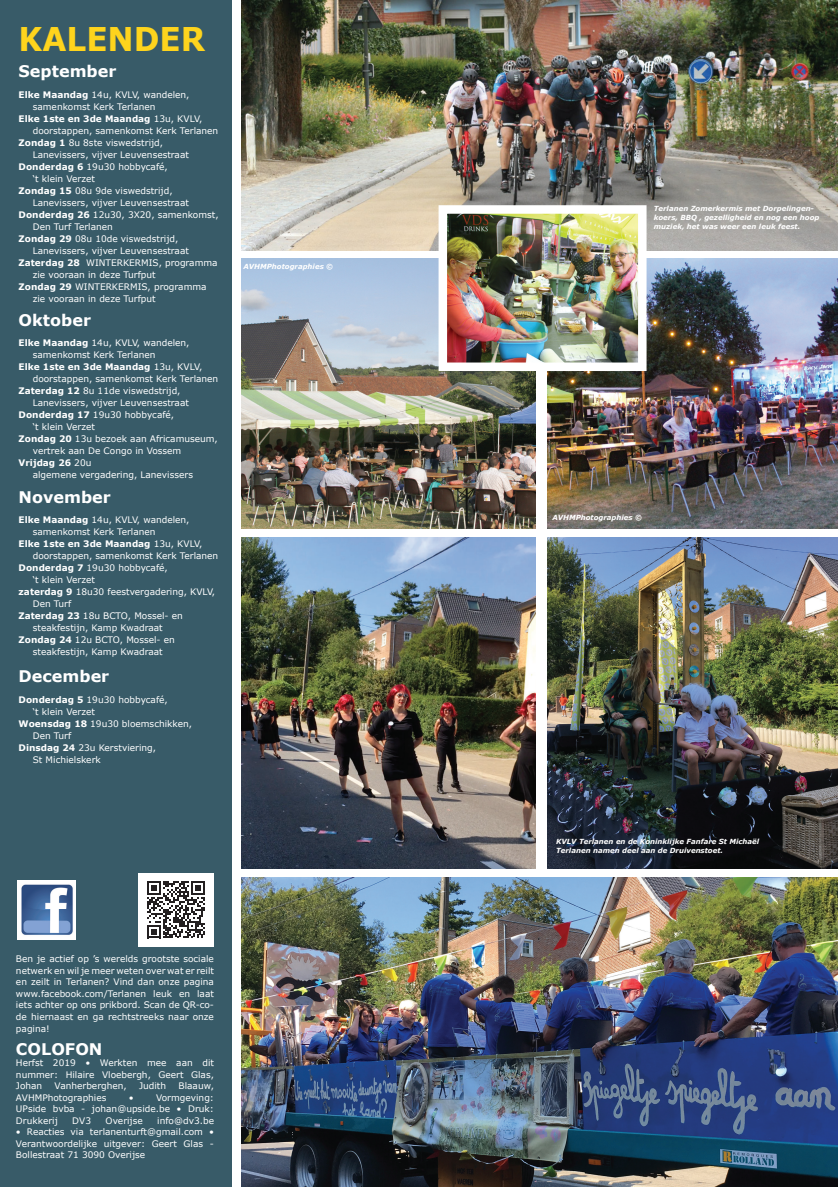
<style>
.page{position:relative;width:838px;height:1187px;background:#fff}
.page>*{position:absolute;margin:0;border:0;box-sizing:border-box;transform-origin:0 0}
.t1{font:700 32.6px "Verdana";color:#fed41d;scale:.95 1}
.t2{font:700 16px "Verdana";color:#fff}
.t3{font:9px/11.5px "Verdana";color:#fff;text-align:justify}
.t4{font:700 9px "Verdana";color:#fff}
.t5{font:italic 700 7px/9px "Verdana";color:#fff}
.s1{font-weight:700}
.s2{font-weight:400}
</style>
<div class="page">
<img style="left:241px;top:537px;width:295px;height:331px">
<img style="left:241px;top:258px;width:295px;height:270px">
<img style="left:547px;top:537px;width:291px;height:331px">
<img style="left:547px;top:258px;width:291px;height:270px">
<div style="left:0;top:0;width:232px;height:1187px;background:#385b68"></div>
<div style="left:139px;top:873px;width:75px;height:73px;background:#fff"></div>
<svg style="left:147px;top:881px;width:58px;height:57px"></svg>
<div style="left:18px;top:879px;width:58px;height:60px;background:#fff"></div>
<img style="left:21px;top:884px;width:52px;height:51px">
<img style="left:241px;top:0;width:597px;height:250px">
<img style="left:241px;top:877px;width:597px;height:310px">
<img style="left:439px;top:205px;width:207px;height:166px">
<h1 class="t1" style="left:19px;top:17px;width:198px">KALENDER</h1>
<h2 class="t2" style="left:19px;top:61px;width:99px">September</h2>
<p class="t3" style="left:19px;top:89px;width:172px"><span class="s1">Elke Maandag</span> 14u, KVLV, wandelen,</p>
<p class="t3" style="left:33px;top:101px;width:124px">samenkomst Kerk Terlanen</p>
<p class="t4" style="left:19px;top:113px;width:185px">Elke 1ste en 3de Maandag <span class="s2">13u, KVLV,</span></p>
<p class="t3" style="left:33px;top:125px;width:187px">doorstappen, samenkomst Kerk Terlanen</p>
<p class="t3" style="left:19px;top:137px;width:146px"><span class="s1">Zondag 1</span> 8u 8ste viswedstrijd,</p>
<p class="t3" style="left:33px;top:149px;width:158px">Lanevissers, vijver Leuvensestraat</p>
<p class="t3" style="left:19px;top:161px;width:151px"><span class="s1">Donderdag 6</span> 19u30 hobbycafé,</p>
<p class="t3" style="left:33px;top:173px;width:64px">‘t klein Verzet</p>
<p class="t3" style="left:19px;top:185px;width:155px"><span class="s1">Zondag 15</span> 08u 9de viswedstrijd,</p>
<p class="t3" style="left:33px;top:197px;width:158px">Lanevissers, vijver Leuvensestraat</p>
<p class="t3" style="left:19px;top:209px;width:202px"><span class="s1">Donderdag 26</span> 12u30, 3X20, samenkomst,</p>
<p class="t3" style="left:33px;top:221px;width:82px">Den Turf Terlanen</p>
<p class="t3" style="left:19px;top:233px;width:161px"><span class="s1">Zondag 29</span> 08u 10de viswedstrijd,</p>
<p class="t3" style="left:33px;top:245px;width:158px">Lanevissers, vijver Leuvensestraat</p>
<p class="t3" style="left:19px;top:257px;width:201px"><span class="s1">Zaterdag 28</span> WINTERKERMIS, programma</p>
<p class="t3" style="left:33px;top:269px;width:124px">zie vooraan in deze Turfput</p>
<p class="t3" style="left:19px;top:281px;width:189px"><span class="s1">Zondag 29</span> WINTERKERMIS, programma</p>
<p class="t3" style="left:33px;top:293px;width:124px">zie vooraan in deze Turfput</p>
<h2 class="t2" style="left:19px;top:310px;width:74px">Oktober</h2>
<p class="t3" style="left:19px;top:337px;width:172px"><span class="s1">Elke Maandag</span> 14u, KVLV, wandelen,</p>
<p class="t3" style="left:33px;top:349px;width:124px">samenkomst Kerk Terlanen</p>
<p class="t4" style="left:19px;top:361px;width:185px">Elke 1ste en 3de Maandag <span class="s2">13u, KVLV,</span></p>
<p class="t3" style="left:33px;top:373px;width:187px">doorstappen, samenkomst Kerk Terlanen</p>
<p class="t3" style="left:19px;top:385px;width:163px"><span class="s1">Zaterdag 12</span> 8u 11de viswedstrijd,</p>
<p class="t3" style="left:33px;top:397px;width:158px">Lanevissers, vijver Leuvensestraat</p>
<p class="t3" style="left:19px;top:409px;width:157px"><span class="s1">Donderdag 17</span> 19u30 hobbycafé,</p>
<p class="t3" style="left:33px;top:421px;width:64px">‘t klein Verzet</p>
<p class="t3" style="left:19px;top:433px;width:201px"><span class="s1">Zondag 20</span> 13u bezoek aan Africamuseum,</p>
<p class="t3" style="left:33px;top:445px;width:150px">vertrek aan De Congo in Vossem</p>
<p class="t4" style="left:19px;top:457px;width:74px">Vrijdag 26 <span class="s2">20u</span></p>
<p class="t3" style="left:33px;top:469px;width:162px">algemene vergadering, Lanevissers</p>
<h2 class="t2" style="left:19px;top:486px;width:94px">November</h2>
<p class="t3" style="left:19px;top:514px;width:172px"><span class="s1">Elke Maandag</span> 14u, KVLV, wandelen,</p>
<p class="t3" style="left:33px;top:526px;width:124px">samenkomst Kerk Terlanen</p>
<p class="t4" style="left:19px;top:538px;width:185px">Elke 1ste en 3de Maandag <span class="s2">13u, KVLV,</span></p>
<p class="t3" style="left:33px;top:550px;width:187px">doorstappen, samenkomst Kerk Terlanen</p>
<p class="t3" style="left:19px;top:562px;width:151px"><span class="s1">Donderdag 7</span> 19u30 hobbycafé,</p>
<p class="t3" style="left:33px;top:574px;width:64px">‘t klein Verzet</p>
<p class="t3" style="left:19px;top:586px;width:198px"><span class="s1">zaterdag 9</span> 18u30 feestvergadering, KVLV,</p>
<p class="t3" style="left:33px;top:598px;width:40px">Den Turf</p>
<p class="t3" style="left:19px;top:610px;width:166px"><span class="s1">Zaterdag 23</span> 18u BCTO, Mossel- en</p>
<p class="t3" style="left:33px;top:622px;width:131px">steakfestijn, Kamp Kwadraat</p>
<p class="t3" style="left:19px;top:634px;width:158px"><span class="s1">Zondag 24</span> 12u BCTO, Mossel- en</p>
<p class="t3" style="left:33px;top:646px;width:131px">steakfestijn, Kamp Kwadraat</p>
<h2 class="t2" style="left:19px;top:666px;width:92px">December</h2>
<p class="t3" style="left:19px;top:694px;width:151px"><span class="s1">Donderdag 5</span> 19u30 hobbycafé,</p>
<p class="t3" style="left:33px;top:706px;width:64px">‘t klein Verzet</p>
<p class="t3" style="left:19px;top:718px;width:175px"><span class="s1">Woensdag 18</span> 19u30 bloemschikken,</p>
<p class="t3" style="left:33px;top:730px;width:40px">Den Turf</p>
<p class="t3" style="left:19px;top:742px;width:139px"><span class="s1">Dinsdag 24</span> 23u Kerstviering,</p>
<p class="t3" style="left:33px;top:754px;width:70px">St Michielskerk</p>
<p class="t5" style="left:243px;top:262px;width:91px">AVHMPhotographies ©</p>
<p class="t3" style="left:16px;top:953px;width:200px">Ben je actief op ’s werelds grootste sociale netwerk en wil je meer weten over wat er reilt en zeilt in Terlanen? Vind dan onze pagina www.facebook.com/Terlanen leuk en laat iets achter op ons prikbord. Scan de QR-co&shy;de hiernaast en ga rechtstreeks naar onze pagina!</p>
<h2 class="t2" style="left:16px;top:1038px;width:88px">COLOFON</h2>
<p class="t3" style="left:16px;top:1057px;width:199px">Herfst 2019 • Werkten mee aan dit nummer: Hilaire Vloebergh, Geert Glas, Johan</p>
<p class="t3" style="left:55px;top:1080px;width:74px">Vanherberghen,</p>
<p class="t3" style="left:139px;top:1080px;width:29px">Judith</p>
<p class="t3" style="left:179px;top:1080px;width:37px">Blaauw,</p>
<p class="t3" style="left:16px;top:1091px;width:92px">AVHMPhotographies</p>
<p class="t3" style="left:129px;top:1091px;width:6px">•</p>
<p class="t3" style="left:16px;top:1091px;width:200px;text-indent:140px">Vormgeving:<br>UPside bvba - johan@upside.be • Druk:<br>Drukkerij</p>
<p class="t3" style="left:72px;top:1114px;width:20px">DV3</p>
<p class="t3" style="left:106px;top:1114px;width:39px">Overijse</p>
<p class="t3" style="left:157px;top:1114px;width:58px">info@dv3.be</p>
<p class="t3" style="left:16px;top:1126px;width:199px">• Reacties via terlanenturft@gmail.com • Verantwoordelijke uitgever: Geert Glas - Bollestraat 71 3090 Overijse</p>
<p class="t5" style="left:654px;top:204px;width:167px">Terlanen Zomerkermis met Dorpelingen&shy;koers, BBQ , gezelligheid en nog een hoop muziek, het was weer een leuk feest.</p>
<p class="t5" style="left:552px;top:513px;width:91px">AVHMPhotographies ©</p>
<p class="t5" style="left:556px;top:837px;width:205px">KVLV Terlanen en de Koninklijke Fanfare St Michaël<br>Terlanen namen deel aan de Druivenstoet.</p>
</div>
